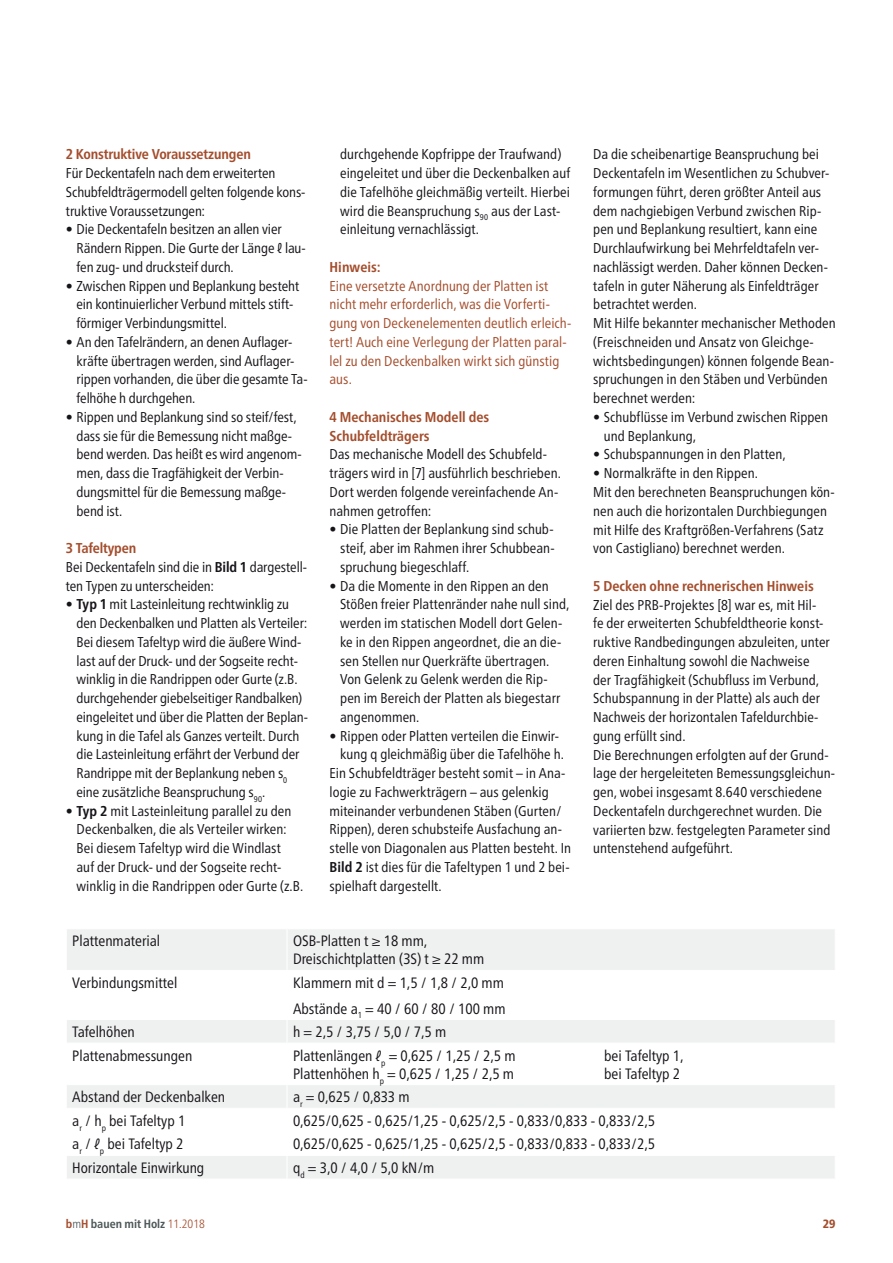
<style>
.page{position:relative;width:893px;height:1263px;background:#fff}
.page>*{position:absolute;margin:0;border:0;box-sizing:border-box;transform-origin:0 0}
.t1{font:condensed 15px/18px "Frutiger Neue LT Pro";color:#171419}
.t2{font:condensed 14.25px/18.8px "Frutiger Neue LT Pro";color:#171419}
.t3{font:condensed 14.25px/18.8px "Frutiger Neue LT Pro";color:#a44d2c}
.t4{font:700 condensed 14.25px/18.8px "Frutiger Neue LT Pro";color:#a44d2c}
.t5{font:700 condensed 12px "Frutiger Neue LT Pro";color:#4e5759}
.t6{font:800 condensed 12px "Frutiger Neue LT Pro";color:#a44d2c}
.s1{font-weight:700}
.s2{font-weight:700;color:#a44d2c}
.s3{font-style:italic}
.s4{color:#a44d2c}
.s5{font-weight:300}
.s6{font-weight:300;color:#a44d2c}
</style>
<div class="page">
<svg style="left:67px;top:929px;width:768px;height:249px"></svg>
<hr style="left:287px;top:929px;width:1px;height:41px;background:#fff">
<hr style="left:66px;top:970px;width:221px;height:1px;background:#fff">
<hr style="left:287px;top:970px;width:549px;height:1px;background:#fff">
<hr style="left:287px;top:971px;width:1px;height:48px;background:#fff">
<hr style="left:66px;top:1019px;width:221px;height:1px;background:#fff">
<hr style="left:287px;top:1019px;width:549px;height:1px;background:#fff">
<svg style="left:287px;top:1020px;width:1px;height:23px"></svg>
<hr style="left:66px;top:1043px;width:221px;height:1px;background:#fff">
<hr style="left:287px;top:1043px;width:549px;height:1px;background:#fff">
<hr style="left:287px;top:1043px;width:1px;height:41px;background:#fff">
<hr style="left:66px;top:1084px;width:221px;height:1px;background:#fff">
<hr style="left:287px;top:1084px;width:549px;height:1px;background:#fff">
<hr style="left:66px;top:1108px;width:221px;height:1px;background:#fff">
<hr style="left:287px;top:1108px;width:549px;height:1px;background:#fff">
<hr style="left:66px;top:1131px;width:221px;height:1px;background:#fff">
<hr style="left:287px;top:1131px;width:549px;height:1px;background:#fff">
<hr style="left:66px;top:1155px;width:221px;height:1px;background:#fff">
<hr style="left:287px;top:1155px;width:549px;height:1px;background:#fff">
<svg style="left:287px;top:1085px;width:1px;height:93px"></svg>
<p class="t4" style="left:66px;top:145px;width:187px">2 Konstruktive Voraussetzungen</p>
<p class="t2" style="left:66px;top:164px;width:241px">Für Deckentafeln nach dem erweiterten<br>Schubfeldträgermodell gelten folgende kons&shy;truktive Voraussetzungen:</p>
<p class="t2" style="left:77px;top:220px;width:231px;text-indent:-11px"><span class="s1">•</span> Die Deckentafeln besitzen an allen vier<br>Rändern Rippen. Die Gurte der Länge ℓ lau&shy;fen zug- und drucksteif durch.</p>
<p class="t2" style="left:77px;top:276px;width:224px;text-indent:-11px"><span class="s1">•</span> Zwischen Rippen und Beplankung besteht ein kontinuierlicher Verbund mittels stift&shy;förmiger Verbindungsmittel.</p>
<p class="t2" style="left:77px;top:332px;width:233px;text-indent:-11px"><span class="s1">•</span> An den Tafelrändern, an denen Auflager&shy;kräfte übertragen werden, sind Auflager&shy;rippen vorhanden, die über die gesamte Ta&shy;felhöhe h durchgehen.</p>
<p class="t2" style="left:77px;top:407px;width:227px;text-indent:-11px"><span class="s1">•</span> Rippen und Beplankung sind so steif/fest, dass sie für die Bemessung nicht maßge&shy;bend werden. Das heißt es wird angenom&shy;men, dass die Tragfähigkeit der Verbin&shy;dungsmittel für die Bemessung maßge&shy;bend ist.</p>
<p class="t2" style="left:66px;top:539px;width:243px"><span class="s2">3 Tafeltypen<br></span>Bei Deckentafeln sind die in <span class="s1">Bild 1</span> dargestell&shy;ten Typen zu unterscheiden:</p>
<p class="t2" style="left:77px;top:595px;width:233px;text-indent:-11px"><span class="s1">• Typ 1</span> mit Lasteinleitung rechtwinklig zu den Deckenbalken und Platten als Verteiler:<br>Bei diesem Tafeltyp wird die äußere Wind&shy;last auf der Druck- und der Sogseite recht&shy;winklig in die Randrippen oder Gurte (z.B. durchgehender giebelseitiger Randbalken) eingeleitet und über die Platten der Beplan&shy;kung in die Tafel als Ganzes verteilt. Durch die Lasteinleitung erfährt der Verbund der Randrippe mit der Beplankung neben s<sub>0 </sub>eine zusätzliche Beanspruchung s<sub>90</sub>.</p>
<p class="t2" style="left:77px;top:801px;width:228px;text-indent:-11px"><span class="s1">• Typ 2</span> mit Lasteinleitung parallel zu den Deckenbalken, die als Verteiler wirken:<br>Bei diesem Tafeltyp wird die Windlast<br>auf der Druck- und der Sogseite recht&shy;winklig in die Randrippen oder Gurte (z.B.</p>
<p class="t2" style="left:340px;top:145px;width:231px">durchgehende Kopfrippe der Traufwand) eingeleitet und über die Deckenbalken auf die Tafelhöhe gleichmäßig verteilt. Hierbei wird die Beanspruchung s<sub>90</sub> aus der Last&shy;einleitung vernachlässigt.</p>
<p class="t4" style="left:330px;top:257px;width:53px">Hinweis:</p>
<p class="t3" style="left:330px;top:276px;width:243px">Eine versetzte Anordnung der Platten ist nicht mehr erforderlich, was die Vorferti&shy;gung von Deckenelementen deutlich erleich&shy;tert! Auch eine Verlegung der Platten paral&shy;lel zu den Deckenbalken wirkt sich günstig aus.</p>
<p class="t4" style="left:330px;top:407px;width:161px">4 Mechanisches Modell des<br>Schubfeldträgers</p>
<p class="t2" style="left:330px;top:445px;width:233px">Das mechanische Modell des Schubfeld&shy;trägers wird in [7] ausführlich beschrieben.<br>Dort werden folgende vereinfachende An&shy;nahmen getroffen:</p>
<p class="t2" style="left:340px;top:520px;width:216px;text-align:justify;text-indent:-11px"><span class="s1">•</span> Die Platten der Beplankung sind schub&shy;steif, aber im Rahmen ihrer Schubbean&shy;spruchung biegeschlaff.</p>
<p class="t2" style="left:340px;top:576px;width:231px;text-indent:-11px"><span class="s1">•</span> Da die Momente in den Rippen an den Stößen freier Plattenränder nahe null sind, werden im statischen Modell dort Gelen&shy;ke in den Rippen angeordnet, die an die&shy;sen Stellen nur Querkräfte übertragen.<br>Von Gelenk zu Gelenk werden die Rip&shy;pen im Bereich der Platten als biegestarr angenommen.</p>
<p class="t2" style="left:330px;top:726px;width:231px"><span class="s1">•</span> Rippen oder Platten verteilen die Einwir-</p>
<p class="t2" style="left:340px;top:745px;width:225px">kung q gleichmäßig über die Tafelhöhe h.</p>
<p class="t2" style="left:330px;top:764px;width:237px">Ein Schubfeldträger besteht somit – in Ana-</p>
<p class="t2" style="left:330px;top:782px;width:221px">logie zu Fachwerkträgern – aus gelenkig</p>
<p class="t2" style="left:330px;top:801px;width:234px">miteinander verbundenen Stäben (Gurten/</p>
<p class="t2" style="left:330px;top:820px;width:234px">Rippen), deren schubsteife Ausfachung an-</p>
<p class="t2" style="left:330px;top:839px;width:243px">stelle von Diagonalen aus Platten besteht. In</p>
<p class="t2" style="left:330px;top:857px;width:242px"><span class="s1">Bild 2</span> ist dies für die Tafeltypen 1 und 2 bei-</p>
<p class="t2" style="left:330px;top:876px;width:114px">spielhaft dargestellt.</p>
<p class="t2" style="left:593px;top:145px;width:244px">Da die scheibenartige Beanspruchung bei Deckentafeln im Wesentlichen zu Schubver&shy;formungen führt, deren größter Anteil aus dem nachgiebigen Verbund zwischen Rip&shy;pen und Beplankung resultiert, kann eine Durchlaufwirkung bei Mehrfeldtafeln ver&shy;nachlässigt werden. Daher können Decken&shy;tafeln in guter Näherung als Einfeldträger betrachtet werden.<br>Mit Hilfe bekannter mechanischer Methoden (Freischneiden und Ansatz von Gleichge&shy;wichtsbedingungen) können folgende Bean&shy;spruchungen in den Stäben und Verbünden berechnet werden:</p>
<p class="t2" style="left:604px;top:408px;width:226px;text-indent:-11px"><span class="s1">•</span> Schubflüsse im Verbund zwischen Rippen und Beplankung,</p>
<p class="t2" style="left:593px;top:445px;width:194px"><span class="s1">•</span> Schubspannungen in den Platten,</p>
<p class="t2" style="left:593px;top:464px;width:243px"><span class="s1">•</span> Normalkräfte in den Rippen.<br>Mit den berechneten Beanspruchungen kön&shy;nen auch die horizontalen Durchbiegungen mit Hilfe des Kraftgrößen-Verfahrens (Satz von Castigliano) berechnet werden.</p>
<p class="t4" style="left:593px;top:576px;width:222px">5 Decken ohne rechnerischen Hinweis</p>
<p class="t2" style="left:593px;top:595px;width:244px">Ziel des PRB-Projektes [8] war es, mit Hil-<br>fe der erweiterten Schubfeldtheorie konst&shy;ruktive Randbedingungen abzuleiten, unter deren Einhaltung sowohl die Nachweise<br>der Tragfähigkeit (Schubfluss im Verbund, Schubspannung in der Platte) als auch der Nachweis der horizontalen Tafeldurchbie&shy;gung erfüllt sind.<br>Die Berechnungen erfolgten auf der Grund&shy;lage der hergeleiteten Bemessungsgleichun&shy;gen, wobei insgesamt 8.640 verschiedene Deckentafeln durchgerechnet wurden. Die variierten bzw. festgelegten Parameter sind untenstehend aufgeführt.</p>
<p class="t1" style="left:72px;top:932px;width:89px">Plattenmaterial</p>
<p class="t1" style="left:293px;top:932px;width:193px">OSB-Platten t ≥ 18 mm,<br>Dreischichtplatten (3S) t ≥ 22 mm</p>
<p class="t1" style="left:72px;top:974px;width:107px">Verbindungsmittel</p>
<p class="t1" style="left:293px;top:970px;width:214px;line-height:25.5px">Klammern mit d = 1,5 / 1,8 / 2,0 mm<br>Abstände a<sub>1</sub> = 40 / 60 / 80 / 100 mm</p>
<p class="t1" style="left:72px;top:1023px;width:64px">Tafelhöhen</p>
<p class="t1" style="left:293px;top:1023px;width:155px">h = 2,5 / 3,75 / 5,0 / 7,5 m</p>
<p class="t1" style="left:72px;top:1046px;width:121px">Plattenabmessungen</p>
<p class="t1" style="left:293px;top:1046px;width:224px">Plattenlängen <span class="s3">ℓ</span><sub>p</sub> = 0,625 / 1,25 / 2,5 m</p>
<p class="t1" style="left:604px;top:1046px;width:81px">bei Tafeltyp 1,</p>
<p class="t1" style="left:293px;top:1064px;width:222px">Plattenhöhen h<sub>p</sub> = 0,625 / 1,25 / 2,5 m</p>
<p class="t1" style="left:604px;top:1064px;width:78px">bei Tafeltyp 2</p>
<p class="t1" style="left:72px;top:1088px;width:154px">Abstand der Deckenbalken</p>
<p class="t1" style="left:293px;top:1088px;width:118px">a<sub>r</sub> = 0,625 / 0,833 m</p>
<p class="t1" style="left:72px;top:1111px;width:115px">a<sub>r</sub> / h<sub>p</sub> bei Tafeltyp 1</p>
<p class="t1" style="left:293px;top:1111px;width:363px">0,625/0,625 - 0,625/1,25 - 0,625/2,5 - 0,833/0,833 - 0,833/2,5</p>
<p class="t1" style="left:72px;top:1135px;width:113px">a<sub>r</sub> / <span class="s3">ℓ</span><sub>p</sub> bei Tafeltyp 2</p>
<p class="t1" style="left:293px;top:1135px;width:363px">0,625/0,625 - 0,625/1,25 - 0,625/2,5 - 0,833/0,833 - 0,833/2,5</p>
<p class="t1" style="left:72px;top:1159px;width:134px">Horizontale Einwirkung</p>
<p class="t1" style="left:293px;top:1159px;width:143px">q<sub>d</sub> = 3,0 / 4,0 / 5,0 kN/m</p>
<p class="t5" style="left:66px;top:1217px;width:140px"><span class="s4">b</span><span class="s5">m</span><span class="s4">H</span> bauen mit Holz <span class="s6">11.2018</span></p>
<p class="t6" style="left:823px;top:1217px;width:14px">29</p>
</div>
